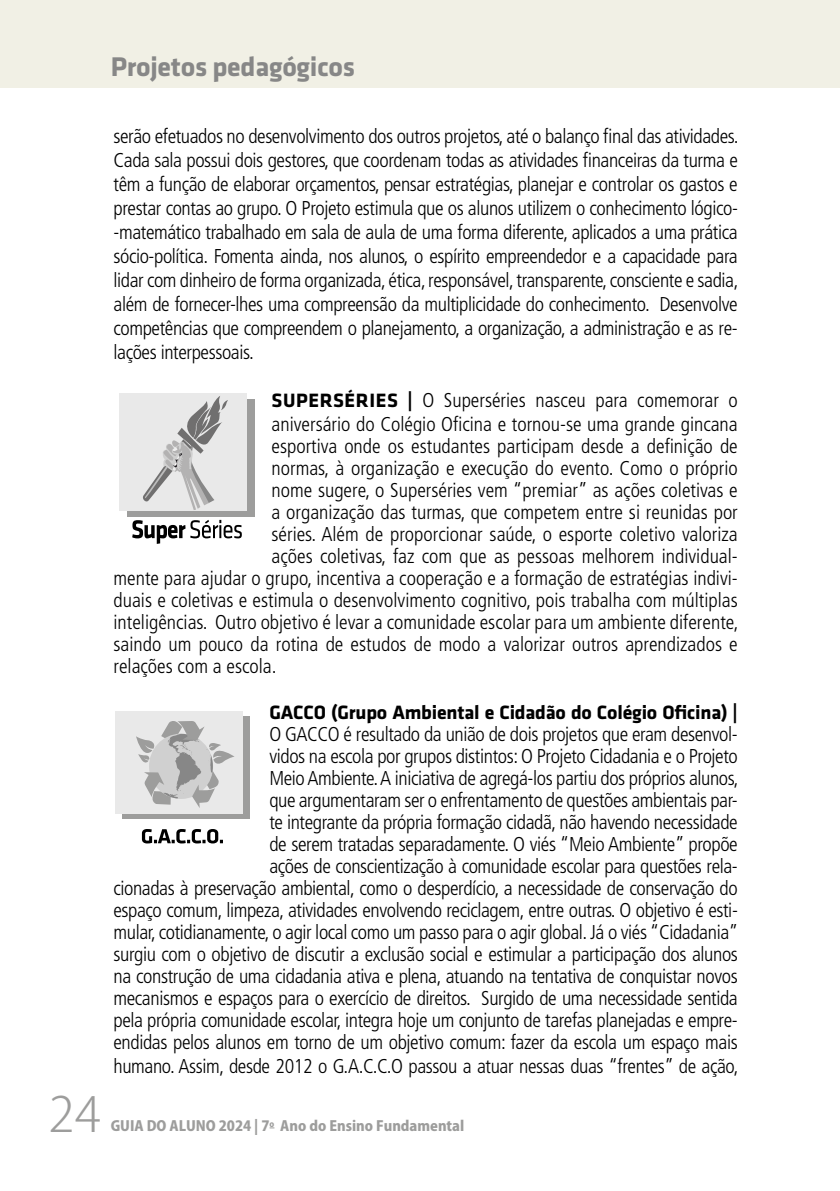
<style>
.page{position:relative;width:840px;height:1191px;background:#fff}
.page>*{position:absolute;margin:0;border:0;box-sizing:border-box;transform-origin:0 0}
.t1{font:300 48px "Koz Go Pro";color:#9d9d9c}
.t2{font:700 28px "Klavika";letter-spacing:-.01em;color:#878787}
.t3{font:300 condensed 20px/22px "Frutiger";letter-spacing:-.02em;color:#000;text-align:justify}
.t4{font:300 condensed 20px/24px "Frutiger";color:#000}
.t5{font:700 20px "Klavika";letter-spacing:-.01em;color:#000}
.t6{font:800 14px "Koz Go Pro";color:#9d9d9c}
.s1{font-family:"Klavika";font-weight:700;font-stretch:normal}
</style>
<div class="page">
<div style="left:0;top:0;width:839px;height:88px;background:#f1f0e5"></div>
<hr style="left:839px;top:0;width:1px;height:88px;background:#f1f0e5">
<div style="left:122px;top:716px;width:128px;height:102px;background:#9d9d9c"></div>
<div style="left:115px;top:711px;width:128px;height:102px;background:#e9e9e9"></div>
<svg style="left:136px;top:721px;width:98px;height:87px"></svg>
<svg style="left:142px;top:829px;width:81px;height:14px"></svg>
<div style="left:126px;top:399px;width:128px;height:117px;background:#9d9d9c"></div>
<div style="left:119px;top:393px;width:128px;height:118px;background:#e9e9e9"></div>
<svg style="left:143px;top:396px;width:85px;height:114px"></svg>
<svg style="left:132px;top:520px;width:110px;height:24px"></svg>
<h2 class="t2" style="left:111px;top:52px;width:245px">Projetos pedagógicos</h2>
<h1 class="t1" style="left:49px;top:1083px;width:54px">24</h1>
<p class="t3" style="left:113px;top:124px;width:626px;line-height:24px">serão efetuados no desenvolvimento dos outros projetos, até o balanço final das atividades.<br>Cada sala possui dois gestores, que coordenam todas as atividades financeiras da turma e têm a função de elaborar orçamentos, pensar estratégias, planejar e controlar os gastos e prestar contas ao grupo. O Projeto estimula que os alunos utilizem o conhecimento lógico--matemático trabalhado em sala de aula de uma forma diferente, aplicados a uma prática sócio-política. Fomenta ainda, nos alunos, o espírito empreendedor e a capacidade para lidar com dinheiro de forma organizada, ética, responsável, transparente, consciente e sadia, além de fornecer-lhes uma compreensão da multiplicidade do conhecimento. Desenvolve competências que compreendem o planejamento, a organização, a administração e as re&shy;lações interpessoais.</p>
<p class="t4" style="left:271px;top:388px;width:467px"><span class="s1">SUPERSÉRIES |</span> O Superséries nasceu para comemorar o aniversário do Colégio Oficina e tornou-se uma grande gincana</p>
<p class="t4" style="left:271px;top:434px;width:467px">esportiva onde os estudantes participam desde a definição de</p>
<p class="t4" style="left:271px;top:456px;width:467px">normas, à organização e execução do evento. Como o próprio</p>
<p class="t4" style="left:271px;top:478px;width:467px">nome sugere, o Superséries vem “premiar” as ações coletivas e</p>
<p class="t4" style="left:271px;top:500px;width:467px">a organização das turmas, que competem entre si reunidas por</p>
<p class="t4" style="left:271px;top:522px;width:467px">séries. Além de proporcionar saúde, o esporte coletivo valoriza</p>
<p class="t4" style="left:271px;top:544px;width:467px">ações coletivas, faz com que as pessoas melhorem individual-</p>
<p class="t4" style="left:113px;top:566px;width:625px">mente para ajudar o grupo, incentiva a cooperação e a formação de estratégias indivi-</p>
<p class="t4" style="left:113px;top:588px;width:625px">duais e coletivas e estimula o desenvolvimento cognitivo, pois trabalha com múltiplas</p>
<p class="t4" style="left:113px;top:610px;width:626px">inteligências. Outro objetivo é levar a comunidade escolar para um ambiente diferente,</p>
<p class="t4" style="left:113px;top:632px;width:625px">saindo um pouco da rotina de estudos de modo a valorizar outros aprendizados e</p>
<p class="t4" style="left:113px;top:654px;width:164px">relações com a escola.</p>
<p class="t5" style="left:269px;top:701px;width:469px">GACCO (Grupo Ambiental e Cidadão do Colégio Oficina) |</p>
<p class="t3" style="left:113px;top:723px;width:626px;text-align:right">O GACCO é resultado da união de dois projetos que eram desenvol-<br>vidos na escola por grupos distintos: O Projeto Cidadania e o Projeto<br>Meio Ambiente. A iniciativa de agregá-los partiu dos próprios alunos,<br>que argumentaram ser o enfrentamento de questões ambientais par-<br>te integrante da própria formação cidadã, não havendo necessidade<br>de serem tratadas separadamente. O viés “Meio Ambiente” propõe<br>ações de conscientização à comunidade escolar para questões rela-<br>cionadas à preservação ambiental, como o desperdício, a necessidade de conservação do espaço comum, limpeza, atividades envolvendo reciclagem, entre outras. O objetivo é esti&shy;mular, cotidianamente, o agir local como um passo para o agir global. Já o viés “Cidadania” surgiu com o objetivo de discutir a exclusão social e estimular a participação dos alunos na construção de uma cidadania ativa e plena, atuando na tentativa de conquistar novos mecanismos e espaços para o exercício de direitos. Surgido de uma necessidade sentida pela própria comunidade escolar, integra hoje um conjunto de tarefas planejadas e empre&shy;endidas pelos alunos em torno de um objetivo comum: fazer da escola um espaço mais</p>
<p class="t3" style="left:113px;top:1055px;width:626px">humano. Assim, desde 2012 o G.A.C.C.O passou a atuar nessas duas “frentes” de ação,</p>
<p class="t6" style="left:111px;top:1117px;width:355px">GUIA DO ALUNO 2024 | 7<sup>o</sup> Ano do Ensino Fundamental</p>
</div>
